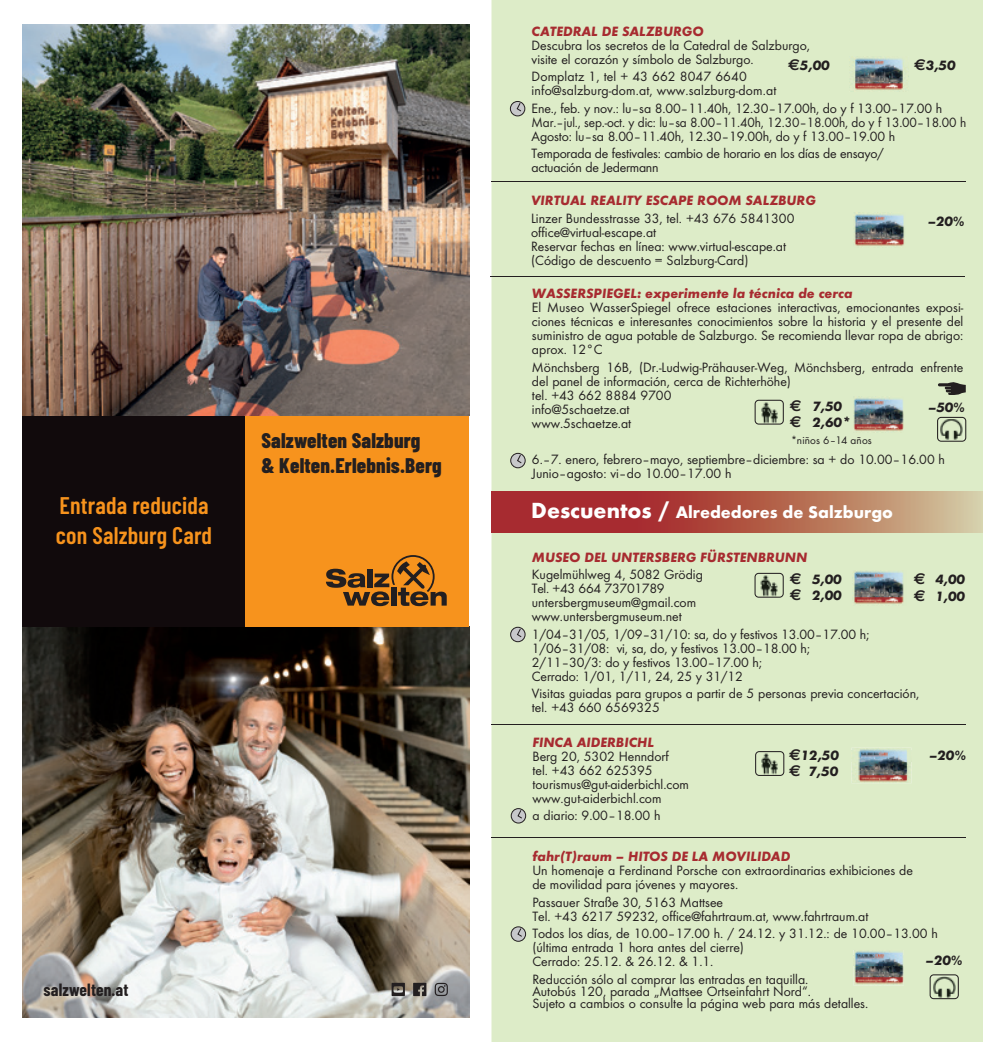
<style>
.page{position:relative;width:983px;height:1042px;background:#fff}
.page>*{position:absolute;margin:0;border:0;box-sizing:border-box;transform-origin:0 0}
.t1{font:600 23.97px/29.9px "Barlow Condensed";letter-spacing:.01em;color:#f7931d}
.t2{font:800 21.18px/25.4px "Barlow Condensed";letter-spacing:.01em;color:#231f20}
.t3{font:700 17.5px "Futura";color:#fff}
.t4{font:700 17.32px "Barlow Condensed";letter-spacing:.01em;color:#231f20}
.t5{font:14px/14px "Futura Boo";color:#231f20}
.t6{font:italic 700 14px "Futura";color:#a72b30}
.t7{font:italic 700 14px/16.4px "Futura";color:#231f20}
.t8{font:11.38px "Futura Boo";letter-spacing:.015em;color:#231f20;scale:.96 1}
.s1{font-family:"Euro Sans Std";font-style:normal;font-size:15.75px}
.s2{font-size:22.75px}
</style>
<div class="page">
<div style="left:491px;top:0;width:491px;height:1042px;background:#ddecc8"></div>
<hr style="left:491px;top:724px;width:474px;height:1px;background:#231f20">
<hr style="left:491px;top:181px;width:474px;height:1px;background:#231f20">
<img style="left:491px;top:491px;width:491px;height:41px">
<div style="left:510px;top:453px;width:15px;height:15px;background:#c7c8ca;border-radius:50%"></div>
<div style="left:510px;top:453px;width:15px;height:15px;border:1px solid #231f20;border-radius:50%"></div>
<svg style="left:516px;top:454px;width:6px;height:10px"></svg>
<svg style="left:754px;top:400px;width:29px;height:24px"></svg>
<img style="left:852px;top:397px;width:51px;height:35px">
<svg style="left:936px;top:417px;width:30px;height:25px"></svg>
<svg style="left:937px;top:382px;width:28px;height:13px"></svg>
<div style="left:510px;top:627px;width:15px;height:15px;background:#c7c8ca;border-radius:50%"></div>
<div style="left:510px;top:627px;width:15px;height:15px;border:1px solid #231f20;border-radius:50%"></div>
<svg style="left:516px;top:627px;width:6px;height:10px"></svg>
<svg style="left:754px;top:573px;width:29px;height:25px"></svg>
<img style="left:852px;top:570px;width:54px;height:35px">
<img style="left:853px;top:212px;width:51px;height:36px">
<div style="left:510px;top:101px;width:14px;height:15px;background:#c7c8ca;border-radius:50%"></div>
<div style="left:510px;top:101px;width:15px;height:15px;border:1px solid #231f20;border-radius:50%"></div>
<svg style="left:516px;top:102px;width:6px;height:10px"></svg>
<img style="left:848px;top:56px;width:60px;height:36px">
<img style="left:22px;top:626px;width:447px;height:391px">
<img style="left:22px;top:25px;width:447px;height:391px">
<div style="left:22px;top:416px;width:224px;height:210px;background:#110a0c"></div>
<div style="left:246px;top:416px;width:223px;height:210px;background:#f7931d"></div>
<svg style="left:326px;top:555px;width:120px;height:51px"></svg>
<svg style="left:391px;top:983px;width:14px;height:13px"></svg>
<svg style="left:434px;top:983px;width:14px;height:13px"></svg>
<svg style="left:413px;top:983px;width:13px;height:13px"></svg>
<div style="left:511px;top:927px;width:14px;height:14px;background:#c7c8ca;border-radius:50%"></div>
<div style="left:510px;top:926px;width:16px;height:15px;border:1px solid #231f20;border-radius:50%"></div>
<svg style="left:516px;top:927px;width:7px;height:10px"></svg>
<img style="left:853px;top:950px;width:50px;height:35px">
<img style="left:853px;top:955px;width:50px;height:10px">
<svg style="left:929px;top:974px;width:29px;height:25px"></svg>
<hr style="left:491px;top:837px;width:474px;height:1px;background:#231f20">
<svg style="left:511px;top:808px;width:14px;height:15px"></svg>
<div style="left:510px;top:808px;width:16px;height:15px;border:1px solid #231f20;border-radius:50%"></div>
<svg style="left:516px;top:809px;width:7px;height:10px"></svg>
<svg style="left:755px;top:751px;width:29px;height:25px"></svg>
<img style="left:851px;top:748px;width:60px;height:35px">
<img style="left:851px;top:750px;width:60px;height:12px">
<hr style="left:490px;top:276px;width:474px;height:1px;background:#231f20">
<h1 class="t1" style="left:56px;top:489px;width:158px">Entrada reducida con Salzburg Card</h1>
<h2 class="t2" style="left:261px;top:427px;width:181px">Salzwelten Salzburg<br>&amp; Kelten.Erlebnis.Berg</h2>
<p class="t4" style="left:44px;top:977px;width:86px">salzwelten.at</p>
<p class="t6" style="left:531px;top:23px;width:173px">CATEDRAL DE SALZBURGO</p>
<p class="t5" style="left:531px;top:38px;width:280px">Descubra los secretos de la Catedral de Salzburgo, visite el corazón y símbolo de Salzburgo.</p>
<p class="t5" style="left:531px;top:70px;width:246px">Domplatz 1, tel + 43 662 8047 6640 info@salzburg-dom.at, www.salzburg-dom.at</p>
<p class="t5" style="left:531px;top:101px;width:436px">Ene., feb. y nov.: lu–sa 8.00–11.40h, 12.30–17.00h, do y f 13.00–17.00 h<br>Mar.–jul., sep.-oct. y dic: lu–sa 8.00–11.40h, 12.30–18.00h, do y f 13.00–18.00 h<br>Agosto: lu–sa 8.00–11.40h, 12.30–19.00h, do y f 13.00–19.00 h</p>
<p class="t5" style="left:531px;top:147px;width:354px">Temporada de festivales: cambio de horario en los días de ensayo/ actuación de Jedermann</p>
<p class="t7" style="left:913px;top:57px;width:43px"><span class="s1">€</span>3,50</p>
<p class="t7" style="left:788px;top:57px;width:43px"><span class="s1">€</span>5,00</p>
<p class="t6" style="left:531px;top:192px;width:286px">VIRTUAL REALITY ESCAPE ROOM SALZBURG</p>
<p class="t5" style="left:531px;top:211px;width:265px">Linzer Bundesstrasse 33, tel. +43 676 5841300 office@virtual-escape.at<br>Reservar fechas en línea: www.virtual-escape.at (Código de descuento = Salzburg-Card)</p>
<p class="t7" style="left:927px;top:212px;width:38px">–20%</p>
<p class="t6" style="left:532px;top:285px;width:322px">WASSERSPIEGEL: experimente la técnica de cerca</p>
<p class="t5" style="left:532px;top:300px;width:433px;text-align:justify">El Museo WasserSpiegel ofrece estaciones interactivas, emocionantes exposi&shy;ciones técnicas e interesantes conocimientos sobre la historia y el presente del suministro de agua potable de Salzburgo. Se recomienda llevar ropa de abrigo: aprox. 12°C</p>
<p class="t5" style="left:532px;top:360px;width:433px">Mönchsberg 16B, (Dr.-Ludwig-Prähauser-Weg, Mönchsberg, entrada enfrente del panel de información, cerca de Richterhöhe)<br>tel. +43 662 8884 9700<br>info@5schaetze.at<br>www.5schaetze.at</p>
<p class="t5" style="left:532px;top:453px;width:414px">6.–7. enero, febrero–mayo, septiembre–diciembre: sa + do 10.00–16.00 h<br>Junio–agosto: vi–do 10.00–17.00 h</p>
<p class="t7" style="left:789px;top:398px;width:62px"><span class="s1">€</span> 7,50 <span class="s1">€</span> 2,60*</p>
<p class="t7" style="left:927px;top:398px;width:38px">–50%</p>
<p class="t8" style="left:791px;top:433px;width:86px">*niños 6–14 años</p>
<p class="t3" style="left:531px;top:501px;width:363px"><span class="s2">Descuentos /</span> Alrededores de Salzburgo</p>
<p class="t6" style="left:531px;top:548px;width:277px">MUSEO DEL UNTERSBERG FÜRSTENBRUNN</p>
<p class="t5" style="left:531px;top:567px;width:172px">Kugelmühlweg 4, 5082 Grödig<br>Tel. +43 664 73701789 untersbergmuseum@gmail.com www.untersbergmuseum.net</p>
<p class="t5" style="left:531px;top:627px;width:339px">1/04–31/05, 1/09–31/10: sa, do y festivos 13.00–17.00 h; 1/06–31/08: vi, sa, do, y festivos 13.00–18.00 h; 2/11–30/3: do y festivos 13.00–17.00 h;<br>Cerrado: 1/01, 1/11, 24, 25 y 31/12</p>
<p class="t5" style="left:531px;top:686px;width:389px">Visitas guiadas para grupos a partir de 5 personas previa concertación, tel. +43 660 6569325</p>
<p class="t7" style="left:789px;top:571px;width:53px"><span class="s1">€</span> 5,00 <span class="s1">€</span> 2,00</p>
<p class="t7" style="left:913px;top:571px;width:53px"><span class="s1">€</span> 4,00 <span class="s1">€</span> 1,00</p>
<p class="t6" style="left:532px;top:733px;width:123px">FINCA AIDERBICHL</p>
<p class="t5" style="left:532px;top:749px;width:158px">Berg 20, 5302 Henndorf<br>tel. +43 662 625395 tourismus@gut-aiderbichl.com www.gut-aiderbichl.com</p>
<p class="t5" style="left:532px;top:808px;width:129px">a diario: 9.00–18.00 h</p>
<p class="t7" style="left:788px;top:746px;width:51px"><span class="s1">€</span>12,50</p>
<p class="t7" style="left:928px;top:746px;width:38px">–20%</p>
<p class="t7" style="left:788px;top:763px;width:51px"><span class="s1">€</span> 7,50</p>
<p class="t6" style="left:532px;top:848px;width:259px">fahr(T)raum – HITOS DE LA MOVILIDAD</p>
<p class="t5" style="left:532px;top:863px;width:382px">Un homenaje a Ferdinand Porsche con extraordinarias exhibiciones de de movilidad para jóvenes y mayores.</p>
<p class="t5" style="left:532px;top:895px;width:337px">Passauer Straße 30, 5163 Mattsee<br>Tel. +43 6217 59232, office@fahrtraum.at, www.fahrtraum.at</p>
<p class="t5" style="left:532px;top:926px;width:407px">Todos los días, de 10.00–17.00 h. / 24.12. y 31.12.: de 10.00–13.00 h (última entrada 1 hora antes del cierre)<br>Cerrado: 25.12. &amp; 26.12. &amp; 1.1.</p>
<p class="t5" style="left:532px;top:973px;width:337px;line-height:12.2px">Reducción sólo al comprar las entradas en taquilla.<br>Autobús 120, parada „Mattsee Ortseinfahrt Nord“.<br>Sujeto a cambios o consulte la página web para más detalles.</p>
<p class="t7" style="left:925px;top:951px;width:38px">–20%</p>
</div>
